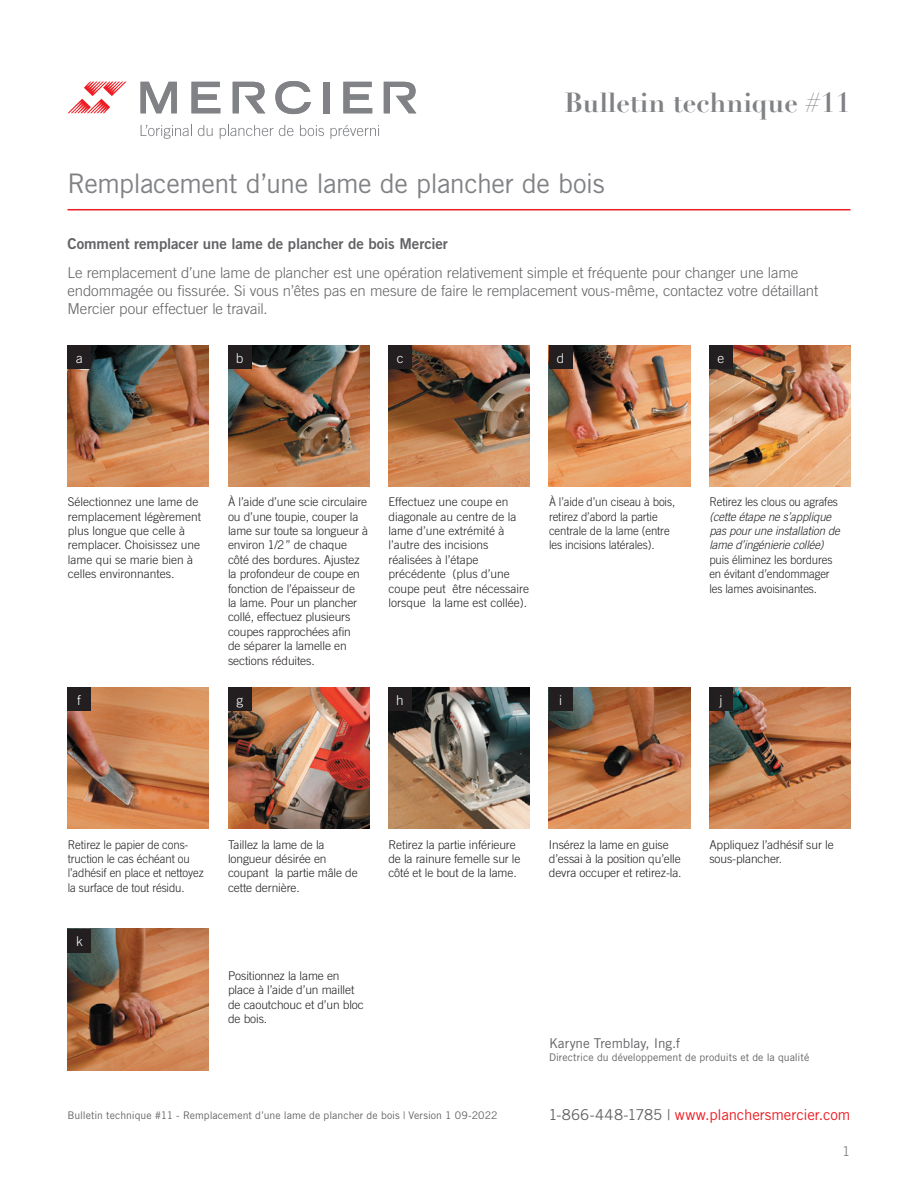
<style>
.page{position:relative;width:918px;height:1188px;background:#fff}
.page>*{position:absolute;margin:0;border:0;box-sizing:border-box;transform-origin:0 0}
.Titres{font:27px "Trade Gothic";letter-spacing:-.02em;color:#808285}
.t1{font:700 27px "Didot";color:#808285}
.Textes{font:300 15px/18px "Trade Gothic";letter-spacing:-.01em;color:#636366}
.Textes-2{font:15px "Trade Gothic Bold Two";letter-spacing:-.005em;color:#636366}
.Textes-3{font:15px "Trade Gothic";letter-spacing:-.005em;color:#ee1d23}
.Textes-4{font:13.5px "Trade Gothic";letter-spacing:-.005em;color:#636366}
.Texte_courant{font:300 13.5px "Trade Gothic";color:#fff}
.Textes-5{font:13.5px "Trade Gothic";color:#808285}
.étapes{font:300 12px/14.4px "Trade Gothic";letter-spacing:-.01em;color:#231f20}
.étapes-2{font:300 12px/14.4px "Trade Gothic";letter-spacing:-.01em;color:#231f20;scale:.95 1}
.Textes-6{font:10.5px "Trade Gothic";letter-spacing:.005em;color:#636366}
.s1{font-style:italic}
.s2{color:#636366}
</style>
<div class="page">
<svg style="left:68px;top:82px;width:58px;height:31px"></svg>
<svg style="left:141px;top:82px;width:36px;height:31px"></svg>
<svg style="left:192px;top:82px;width:28px;height:31px"></svg>
<svg style="left:384px;top:82px;width:32px;height:31px"></svg>
<svg style="left:233px;top:82px;width:32px;height:31px"></svg>
<svg style="left:275px;top:81px;width:36px;height:33px"></svg>
<div style="left:323px;top:82px;width:6px;height:31px;background:#808285"></div>
<svg style="left:343px;top:82px;width:29px;height:31px"></svg>
<svg style="left:141px;top:125px;width:51px;height:14px"></svg>
<svg style="left:198px;top:125px;width:15px;height:11px"></svg>
<svg style="left:220px;top:125px;width:74px;height:14px"></svg>
<svg style="left:300px;top:125px;width:24px;height:11px"></svg>
<svg style="left:330px;top:125px;width:49px;height:14px"></svg>
<hr style="left:68px;top:209px;width:782px;height:1px;background:#ee1d23">
<img style="left:68px;top:346px;width:141px;height:141px">
<div style="left:68px;top:346px;width:23px;height:23px;background:#231f20"></div>
<img style="left:228px;top:346px;width:141px;height:141px">
<div style="left:228px;top:346px;width:23px;height:23px;background:#231f20"></div>
<img style="left:388px;top:346px;width:142px;height:141px">
<div style="left:388px;top:346px;width:24px;height:23px;background:#231f20"></div>
<img style="left:549px;top:346px;width:141px;height:141px">
<div style="left:549px;top:346px;width:23px;height:23px;background:#231f20"></div>
<img style="left:709px;top:346px;width:141px;height:141px">
<div style="left:709px;top:346px;width:24px;height:23px;background:#231f20"></div>
<img style="left:68px;top:688px;width:141px;height:141px">
<div style="left:68px;top:688px;width:23px;height:23px;background:#231f20"></div>
<img style="left:228px;top:688px;width:141px;height:141px">
<div style="left:228px;top:688px;width:23px;height:23px;background:#231f20"></div>
<img style="left:388px;top:688px;width:142px;height:141px">
<div style="left:388px;top:688px;width:24px;height:23px;background:#231f20"></div>
<img style="left:549px;top:688px;width:141px;height:141px">
<div style="left:549px;top:688px;width:23px;height:23px;background:#231f20"></div>
<img style="left:709px;top:688px;width:141px;height:141px">
<div style="left:709px;top:688px;width:24px;height:23px;background:#231f20"></div>
<img style="left:68px;top:929px;width:141px;height:141px">
<div style="left:68px;top:929px;width:23px;height:23px;background:#231f20"></div>
<p class="t1" style="left:564px;top:85px;width:288px">Bulletin technique #11</p>
<p class="Titres" style="left:68px;top:167px;width:539px">Remplacement d’une lame de plancher de bois</p>
<p class="Textes-2" style="left:68px;top:234px;width:382px">Comment remplacer une lame de plancher de bois Mercier</p>
<p class="Textes" style="left:68px;top:263px;width:752px">Le remplacement d’une lame de plancher est une opération relativement simple et fréquente pour changer une lame endommagée ou fissurée. Si vous n’êtes pas en mesure de faire le remplacement vous-même, contactez votre détaillant<br>Mercier pour effectuer le travail.</p>
<p class="Texte_courant" style="left:76px;top:350px;width:8px">a</p>
<p class="Texte_courant" style="left:236px;top:350px;width:9px">b</p>
<p class="Texte_courant" style="left:397px;top:350px;width:8px">c</p>
<p class="Texte_courant" style="left:557px;top:350px;width:9px">d</p>
<p class="Texte_courant" style="left:718px;top:350px;width:8px">e</p>
<p class="étapes" style="left:68px;top:495px;width:135px">Sélectionnez une lame de remplacement légèrement plus longue que celle à remplacer. Choisissez une lame qui se marie bien à celles environnantes.</p>
<p class="Texte_courant" style="left:77px;top:692px;width:5px">f</p>
<p class="étapes" style="left:228px;top:495px;width:142px">À l’aide d’une scie circulaire ou d’une toupie, couper la lame sur toute sa longueur à environ 1/2” de chaque côté des bordures. Ajustez la profondeur de coupe en fonction de l’épaisseur de<br>la lame. Pour un plancher collé, effectuez plusieurs coupes rapprochées afin<br>de séparer la lamelle en sections réduites.</p>
<p class="étapes-2" style="left:709px;top:495px;width:139px">Retirez les clous ou agrafes <span class="s1">(cette étape ne s’applique pas pour une installation de lame d’ingénierie collée) </span>puis éliminez les bordures en évitant d’endommager les lames avoisinantes.</p>
<p class="étapes-2" style="left:549px;top:495px;width:134px">À l’aide d’un ciseau à bois, retirez d’abord la partie centrale de la lame (entre les incisions latérales).</p>
<p class="étapes" style="left:388px;top:495px;width:142px">Effectuez une coupe en diagonale au centre de la lame d’une extrémité à l’autre des incisions réalisées à l’étape précédente (plus d’une coupe peut être nécessaire lorsque la lame est collée).</p>
<p class="Texte_courant" style="left:236px;top:692px;width:8px">g</p>
<p class="Texte_courant" style="left:396px;top:692px;width:9px">h</p>
<p class="Texte_courant" style="left:559px;top:692px;width:4px">i</p>
<p class="Texte_courant" style="left:719px;top:692px;width:4px">j</p>
<p class="étapes-2" style="left:68px;top:837px;width:145px">Retirez le papier de cons&shy;truction le cas échéant ou l’adhésif en place et nettoyez la surface de tout résidu.</p>
<p class="étapes" style="left:228px;top:837px;width:131px">Taillez la lame de la longueur désirée en coupant la partie mâle de cette dernière.</p>
<p class="Texte_courant" style="left:76px;top:933px;width:8px">k</p>
<p class="étapes" style="left:228px;top:968px;width:137px">Positionnez la lame en place à l’aide d’un maillet de caoutchouc et d’un bloc de bois.</p>
<p class="étapes" style="left:388px;top:837px;width:134px">Retirez la partie inférieure de la rainure femelle sur le côté et le bout de la lame.</p>
<p class="étapes" style="left:549px;top:837px;width:134px">Insérez la lame en guise d’essai à la position qu’elle devra occuper et retirez-la.</p>
<p class="étapes" style="left:709px;top:837px;width:126px">Appliquez l’adhésif sur le sous-plancher.</p>
<p class="Textes-4" style="left:549px;top:1035px;width:133px">Karyne Tremblay, Ing.f</p>
<p class="Textes-6" style="left:549px;top:1051px;width:262px">Directrice du développement de produits et de la qualité</p>
<p class="Textes-6" style="left:68px;top:1109px;width:432px">Bulletin technique #11 - Remplacement d’une lame de plancher de bois | Version 1 09-2022</p>
<p class="Textes-3" style="left:548px;top:1105px;width:304px"><span class="s2">1-866-448-1785 |</span> www.planchersmercier.com</p>
<p class="Textes-5" style="left:842px;top:1143px;width:10px">1</p>
</div>
